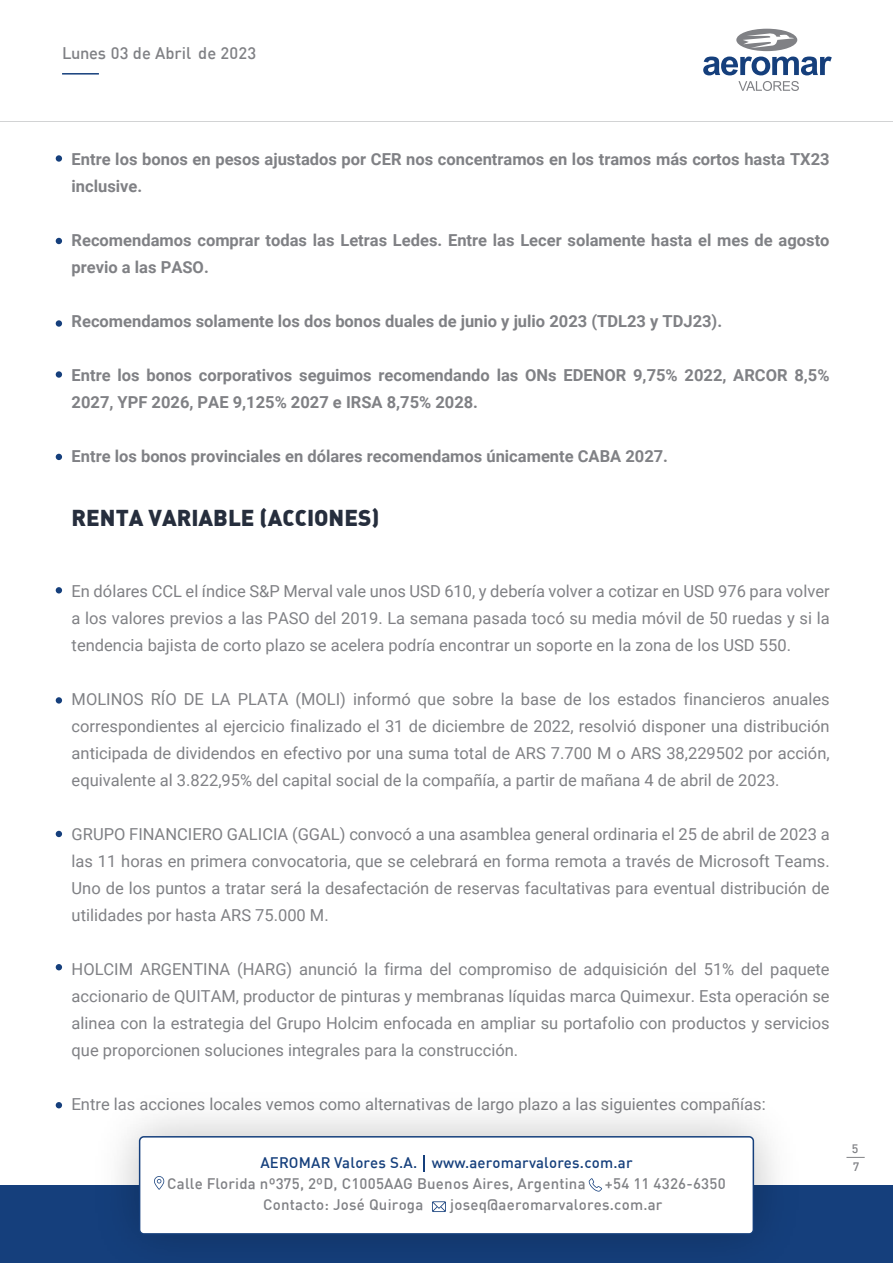
<style>
.page{position:relative;width:893px;height:1263px;background:#fff}
.page>*{position:absolute;margin:0;border:0;box-sizing:border-box;transform-origin:0 0}
.t1{font:22.5px "DIN Black Alternate";color:#262e3d}
.t2{font:16.5px/27px "Roboto";color:#808185;text-align:justify}
.t3{font:700 16.5px/27px "Roboto";color:#808185}
.t4{font:500 16.5px "DIN";color:#808185}
.t5{font:500 15px "DIN";letter-spacing:.015em;color:#808185}
.t6{font:500 15px "DIN";letter-spacing:.015em;color:#153f7c}
.t7{font:500 12px "DIN";color:#808185}
</style>
<div class="page">
<svg style="left:56px;top:1102px;width:6px;height:6px"></svg>
<svg style="left:56px;top:964px;width:6px;height:6px"></svg>
<div style="left:56px;top:697px;width:6px;height:7px;background:#153f7c;border-radius:50%"></div>
<svg style="left:56px;top:831px;width:6px;height:6px"></svg>
<svg style="left:56px;top:587px;width:6px;height:6px"></svg>
<svg style="left:56px;top:454px;width:6px;height:6px"></svg>
<div style="left:56px;top:155px;width:6px;height:7px;background:#153f7c;border-radius:50%"></div>
<svg style="left:56px;top:238px;width:6px;height:6px"></svg>
<div style="left:56px;top:320px;width:6px;height:7px;background:#153f7c;border-radius:50%"></div>
<div style="left:56px;top:371px;width:6px;height:7px;background:#153f7c;border-radius:50%"></div>
<hr style="left:0;top:121px;width:893px;height:1px;background:#808185">
<svg style="left:703px;top:57px;width:129px;height:18px"></svg>
<svg style="left:738px;top:81px;width:61px;height:10px"></svg>
<div style="left:736px;top:29px;width:61px;height:22px;background:#808185;border-radius:50%"></div>
<svg style="left:743px;top:33px;width:51px;height:15px"></svg>
<hr style="left:62px;top:73px;width:37px;height:2px;background:#153f7c">
<div style="left:0;top:1185px;width:893px;height:78px;background:#153f7c"></div>
<div style="left:140px;top:1137px;width:613px;height:97px;background:#fff;border-radius:4px"></div>
<div style="left:139px;top:1136px;width:615px;height:98px;border:2px solid #153f7c;border-radius:4px"></div>
<svg style="left:424px;top:1155px;width:1px;height:17px"></svg>
<svg style="left:432px;top:1201px;width:14px;height:11px"></svg>
<svg style="left:589px;top:1178px;width:13px;height:13px"></svg>
<svg style="left:154px;top:1176px;width:10px;height:14px"></svg>
<svg style="left:846px;top:1157px;width:19px;height:1px"></svg>
<p class="t4" style="left:62px;top:43px;width:196px">Lunes 03 de Abril de 2023</p>
<p class="t3" style="left:72px;top:145px;width:759px">Entre los bonos en pesos ajustados por CER nos concentramos en los tramos más cortos hasta TX23 inclusive.</p>
<p class="t3" style="left:72px;top:226px;width:759px">Recomendamos comprar todas las Letras Ledes. Entre las Lecer solamente hasta el mes de agosto previo a las PASO.</p>
<p class="t3" style="left:72px;top:307px;width:652px">Recomendamos solamente los dos bonos duales de junio y julio 2023 (TDL23 y TDJ23).</p>
<p class="t3" style="left:72px;top:361px;width:759px">Entre los bonos corporativos seguimos recomendando las ONs EDENOR 9,75% 2022, ARCOR 8,5%<br>2027, YPF 2026, PAE 9,125% 2027 e IRSA 8,75% 2028.</p>
<p class="t3" style="left:72px;top:442px;width:598px">Entre los bonos provinciales en dólares recomendamos únicamente CABA 2027.</p>
<h1 class="t1" style="left:72px;top:502px;width:309px">RENTA VARIABLE (ACCIONES)</h1>
<p class="t2" style="left:72px;top:577px;width:760px">En dólares CCL el índice S&amp;P Merval vale unos USD 610, y debería volver a cotizar en USD 976 para volver a los valores previos a las PASO del 2019. La semana pasada tocó su media móvil de 50 ruedas y si la tendencia bajista de corto plazo se acelera podría encontrar un soporte en la zona de los USD 550.</p>
<p class="t2" style="left:72px;top:685px;width:760px">MOLINOS RÍO DE LA PLATA (MOLI) informó que sobre la base de los estados financieros anuales correspondientes al ejercicio finalizado el 31 de diciembre de 2022, resolvió disponer una distribución anticipada de dividendos en efectivo por una suma total de ARS 7.700 M o ARS 38,229502 por acción, equivalente al 3.822,95% del capital social de la compañía, a partir de mañana 4 de abril de 2023.</p>
<p class="t2" style="left:72px;top:820px;width:760px">GRUPO FINANCIERO GALICIA (GGAL) convocó a una asamblea general ordinaria el 25 de abril de 2023 a las 11 horas en primera convocatoria, que se celebrará en forma remota a través de Microsoft Teams.<br>Uno de los puntos a tratar será la desafectación de reservas facultativas para eventual distribución de utilidades por hasta ARS 75.000 M.</p>
<p class="t2" style="left:72px;top:955px;width:760px">HOLCIM ARGENTINA (HARG) anunció la firma del compromiso de adquisición del 51% del paquete accionario de QUITAM, productor de pinturas y membranas líquidas marca Quimexur. Esta operación se alinea con la estrategia del Grupo Holcim enfocada en ampliar su portafolio con productos y servicios que proporcionen soluciones integrales para la construcción.</p>
<p class="t2" style="left:72px;top:1090px;width:696px">Entre las acciones locales vemos como alternativas de largo plazo a las siguientes compañías:</p>
<p class="t7" style="left:852px;top:1141px;width:8px">5</p>
<p class="t6" style="left:260px;top:1153px;width:374px">AEROMAR Valores S.A. www.aeromarvalores.com.ar</p>
<p class="t7" style="left:853px;top:1159px;width:8px">7</p>
<p class="t5" style="left:167px;top:1174px;width:420px">Calle Florida nº375, 2ºD, C1005AAG Buenos Aires, Argentina</p>
<p class="t5" style="left:605px;top:1174px;width:122px">+54 11 4326-6350</p>
<p class="t5" style="left:263px;top:1195px;width:162px">Contacto: José Quiroga</p>
<p class="t5" style="left:450px;top:1195px;width:214px">joseq@aeromarvalores.com.ar</p>
</div>
